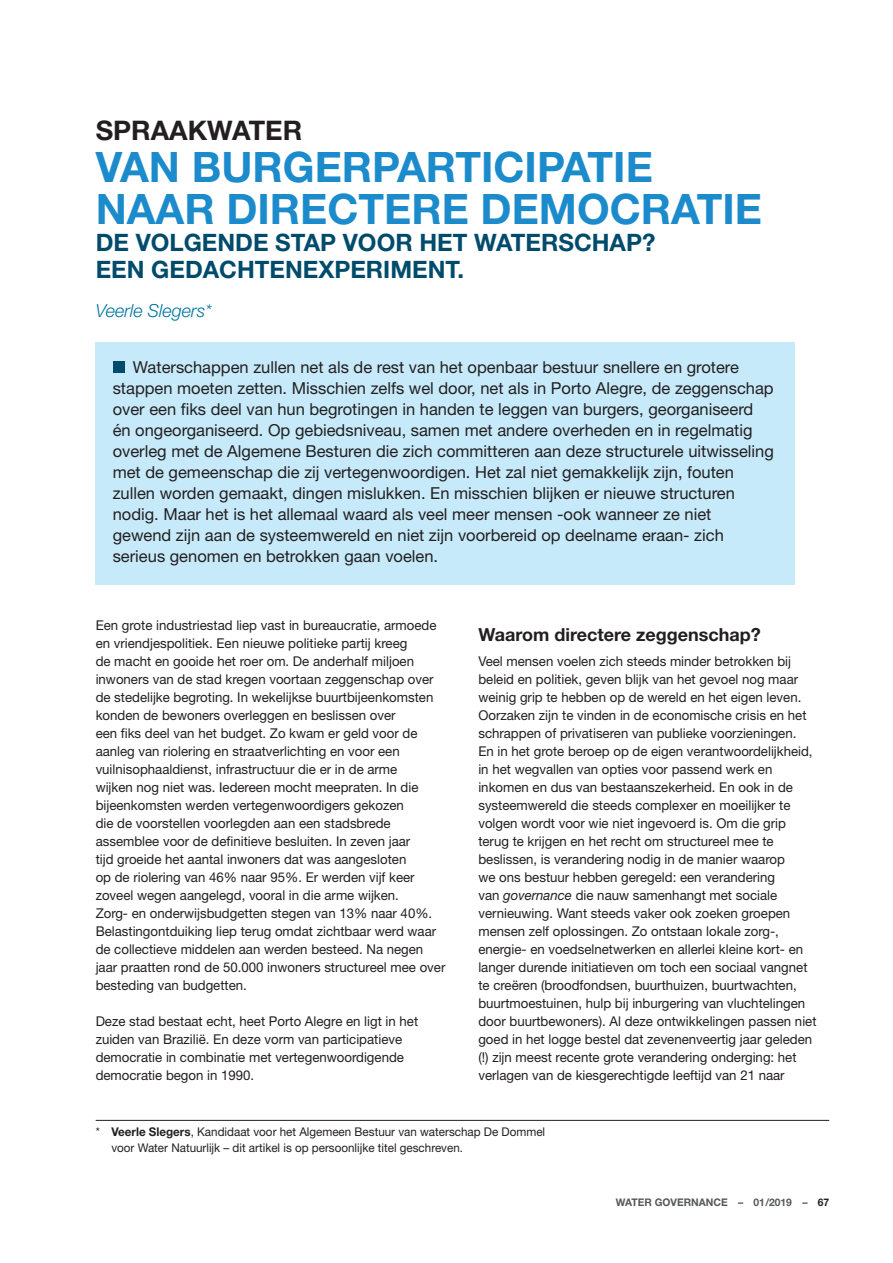
<style>
.page{position:relative;width:893px;height:1263px;background:#fff}
.page>*{position:absolute;margin:0;border:0;box-sizing:border-box;transform-origin:0 0}
.t1{font:700 42px/42px "Helvetica Neue";color:#1b8bcb}
.t2{font:700 27px "Helvetica Neue";color:#231f20}
.t3{font:700 24px/27px "Helvetica Neue";color:#004b6c}
.t4{font:700 18px "Helvetica Neue";color:#231f20}
.t5{font:italic 300 18px "Helvetica Neue";color:#0076a3}
.t6{font:16.5px/21px "Helvetica Neue";color:#231f20}
.t7{font:13.5px/18px "Helvetica Neue";color:#231f20}
.t8{font:12px/16.5px "Helvetica Neue";color:#231f20}
.t9{font:700 10.5px "Helvetica Neue";color:#57585a}
.s1{font-style:italic}
.s2{font-weight:700}
.s3{color:#231f20}
</style>
<div class="page">
<div style="left:96px;top:342px;width:699px;height:242px;background:#c6eafa"></div>
<hr style="left:96px;top:1120px;width:733px;height:1px;background:#231f20">
<div style="left:113px;top:361px;width:11px;height:12px;background:#004b6c"></div>
<h2 class="t2" style="left:96px;top:114px;width:208px">SPRAAKWATER</h2>
<h1 class="t1" style="left:96px;top:145px;width:668px">VAN BURGERPARTICIPATIE<br>NAAR DIRECTERE DEMOCRATIE</h1>
<h3 class="t3" style="left:96px;top:229px;width:561px">DE VOLGENDE STAP VOOR HET WATERSCHAP?<br>EEN GEDACHTENEXPERIMENT.</h3>
<h3 class="t5" style="left:96px;top:300px;width:118px">Veerle Slegers*</h3>
<p class="t6" style="left:113px;top:356px;width:663px;text-indent:20px">Waterschappen zullen net als de rest van het openbaar bestuur snellere en grotere stappen moeten zetten. Misschien zelfs wel door, net als in Porto Alegre, de zeggenschap over een fiks deel van hun begrotingen in handen te leggen van burgers, georganiseerd én ongeorganiseerd. Op gebiedsniveau, samen met andere overheden en in regelmatig overleg met de Algemene Besturen die zich committeren aan deze structurele uitwisseling met de gemeenschap die zij vertegenwoordigen. Het zal niet gemakkelijk zijn, fouten zullen worden gemaakt, dingen mislukken. En misschien blijken er nieuwe structuren nodig. Maar het is het allemaal waard als veel meer mensen -ook wanneer ze niet gewend zijn aan de systeemwereld en niet zijn voorbereid op deelname eraan- zich serieus genomen en betrokken gaan voelen.</p>
<p class="t7" style="left:96px;top:616px;width:351px">Een grote industriestad liep vast in bureaucratie, armoede en vriendjespolitiek. Een nieuwe politieke partij kreeg<br>de macht en gooide het roer om. De anderhalf miljoen inwoners van de stad kregen voortaan zeggenschap over de stedelijke begroting. In wekelijkse buurtbijeenkomsten konden de bewoners overleggen en beslissen over<br>een fiks deel van het budget. Zo kwam er geld voor de aanleg van riolering en straatverlichting en voor een vuilnisophaaldienst, infrastructuur die er in de arme<br>wijken nog niet was. Iedereen mocht meepraten. In die bijeenkomsten werden vertegenwoordigers gekozen<br>die de voorstellen voorlegden aan een stadsbrede assemblee voor de definitieve besluiten. In zeven jaar<br>tijd groeide het aantal inwoners dat was aangesloten<br>op de riolering van 46% naar 95%. Er werden vijf keer zoveel wegen aangelegd, vooral in die arme wijken.<br>Zorg- en onderwijsbudgetten stegen van 13% naar 40%.<br>Belastingontduiking liep terug omdat zichtbaar werd waar de collectieve middelen aan werden besteed. Na negen jaar praatten rond de 50.000 inwoners structureel mee over besteding van budgetten.</p>
<p class="t7" style="left:96px;top:1012px;width:324px">Deze stad bestaat echt, heet Porto Alegre en ligt in het zuiden van Brazilië. En deze vorm van participatieve democratie in combinatie met vertegenwoordigende democratie begon in 1990.</p>
<h3 class="t4" style="left:478px;top:623px;width:284px">Waarom directere zeggenschap?</h3>
<p class="t7" style="left:478px;top:652px;width:340px">Veel mensen voelen zich steeds minder betrokken bij beleid en politiek, geven blijk van het gevoel nog maar weinig grip te hebben op de wereld en het eigen leven.<br>Oorzaken zijn te vinden in de economische crisis en het schrappen of privatiseren van publieke voorzieningen.<br>En in het grote beroep op de eigen verantwoordelijkheid, in het wegvallen van opties voor passend werk en inkomen en dus van bestaanszekerheid. En ook in de systeemwereld die steeds complexer en moeilijker te volgen wordt voor wie niet ingevoerd is. Om die grip terug te krijgen en het recht om structureel mee te beslissen, is verandering nodig in de manier waarop<br>we ons bestuur hebben geregeld: een verandering<br>van <span class="s1">governance</span> die nauw samenhangt met sociale vernieuwing. Want steeds vaker ook zoeken groepen mensen zelf oplossingen. Zo ontstaan lokale zorg-, energie- en voedselnetwerken en allerlei kleine kort- en langer durende initiatieven om toch een sociaal vangnet te creëren (broodfondsen, buurthuizen, buurtwachten, buurtmoestuinen, hulp bij inburgering van vluchtelingen door buurtbewoners). Al deze ontwikkelingen passen niet goed in het logge bestel dat zevenenveertig jaar geleden (!) zijn meest recente grote verandering onderging: het verlagen van de kiesgerechtigde leeftijd van 21 naar</p>
<p class="t8" style="left:111px;top:1123px;width:435px;text-indent:-16px">* <span class="s2">Veerle Slegers</span>, Kandidaat voor het Algemeen Bestuur van waterschap De Dommel voor Water Natuurlijk – dit artikel is op persoonlijke titel geschreven.</p>
<p class="t9" style="left:616px;top:1196px;width:215px">WATER GOVERNANCE – 01/2019 – <span class="s3">67</span></p>
</div>
